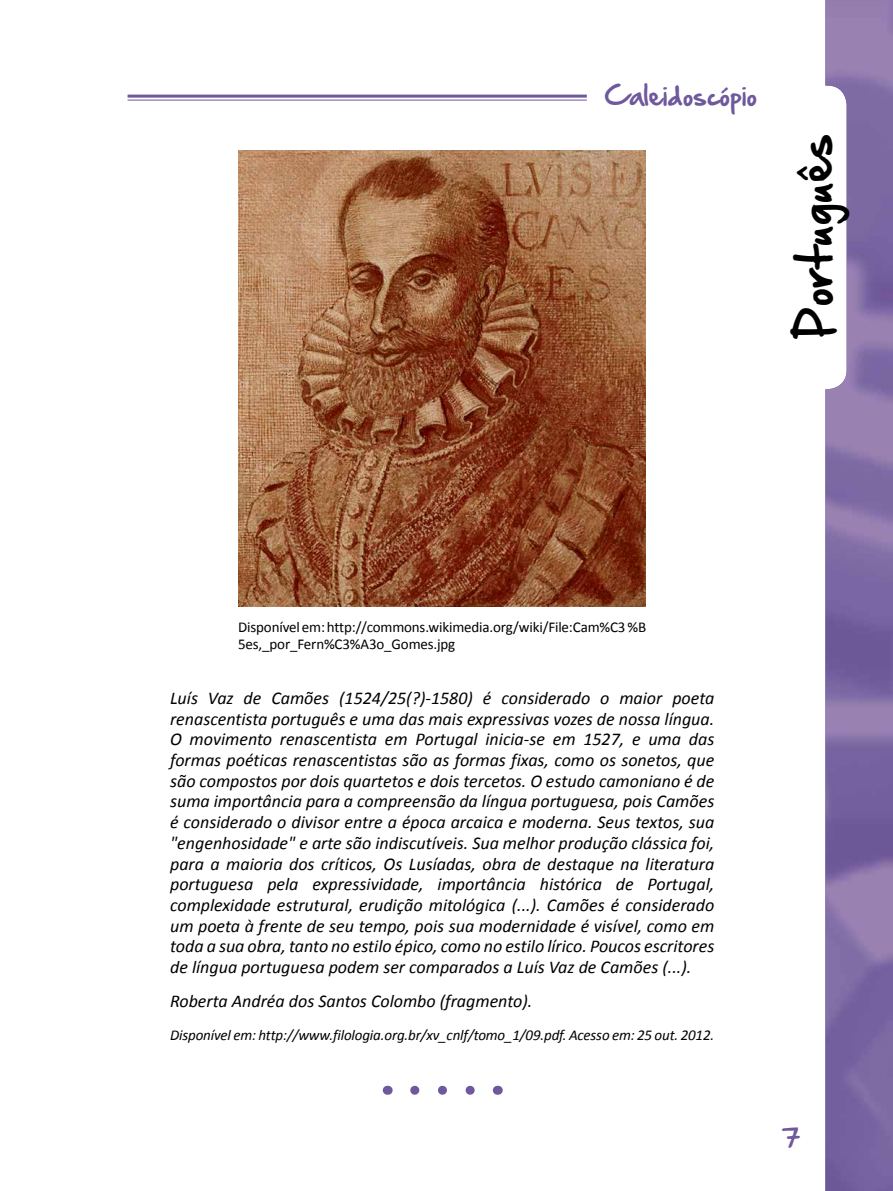
<style>
.page{position:relative;width:893px;height:1191px;background:#fff}
.page>*{position:absolute;margin:0;border:0;box-sizing:border-box;transform-origin:0 0}
.t1{font:42px "Hand Of Sean";letter-spacing:.02em;color:#000}
.t2{font:24px "Hand Of Sean";color:#6f599c}
.t3{font:italic 18px/20.7px "Calibri";color:#000;text-align:justify}
.t4{font:15px/17.2px "Calibri";letter-spacing:-.01em;color:#000}
.t5{font:italic 15px "Calibri";letter-spacing:-.01em;color:#000}
</style>
<div class="page">
<img style="left:825px;top:0;width:68px;height:1191px">
<hr style="left:128px;top:95px;width:459px;height:3px;background:#6f599c">
<hr style="left:128px;top:100px;width:459px;height:1px;background:#6f599c">
<svg style="left:415px;top:1085px;width:60px;height:9px"></svg>
<img style="left:239px;top:151px;width:407px;height:455px">
<h2 class="t2" style="left:605px;top:74px;width:154px">Caleidoscópio</h2>
<h1 class="t1" style="left:777px;top:340px;width:208px;rotate:-90deg">Português</h1>
<p class="t4" style="left:238px;top:618px;width:410px">Disponível em: http://commons.wikimedia.org/wiki/File:Cam%C3 %B<br>5es,_por_Fern%C3%A3o_Gomes.jpg</p>
<p class="t3" style="left:170px;top:687px;width:546px">Luís Vaz de Camões (1524/25(?)-1580) é considerado o maior poeta renascentista português e uma das mais expressivas vozes de nossa língua.<br>O movimento renascentista em Portugal inicia-se em 1527, e uma das formas poéticas renascentistas são as formas fixas, como os sonetos, que são compostos por dois quartetos e dois tercetos. O estudo camoniano é de suma importância para a compreensão da língua portuguesa, pois Camões é considerado o divisor entre a época arcaica e moderna. Seus textos, sua "engenhosidade" e arte são indiscutíveis. Sua melhor produção clássica foi, para a maioria dos críticos, Os Lusíadas, obra de destaque na literatura portuguesa pela expressividade, importância histórica de Portugal, complexidade estrutural, erudição mitológica (...). Camões é considerado um poeta à frente de seu tempo, pois sua modernidade é visível, como em toda a sua obra, tanto no estilo épico, como no estilo lírico. Poucos escritores de língua portuguesa podem ser comparados a Luís Vaz de Camões (...).</p>
<p class="t3" style="left:170px;top:989px;width:364px">Roberta Andréa dos Santos Colombo (fragmento).</p>
<p class="t5" style="left:170px;top:1024px;width:546px">Disponível em: http://www.filologia.org.br/xv_cnlf/tomo_1/09.pdf. Acesso em: 25 out. 2012.</p>
<h2 class="t2" style="left:782px;top:1115px;width:21px">7</h2>
</div>
